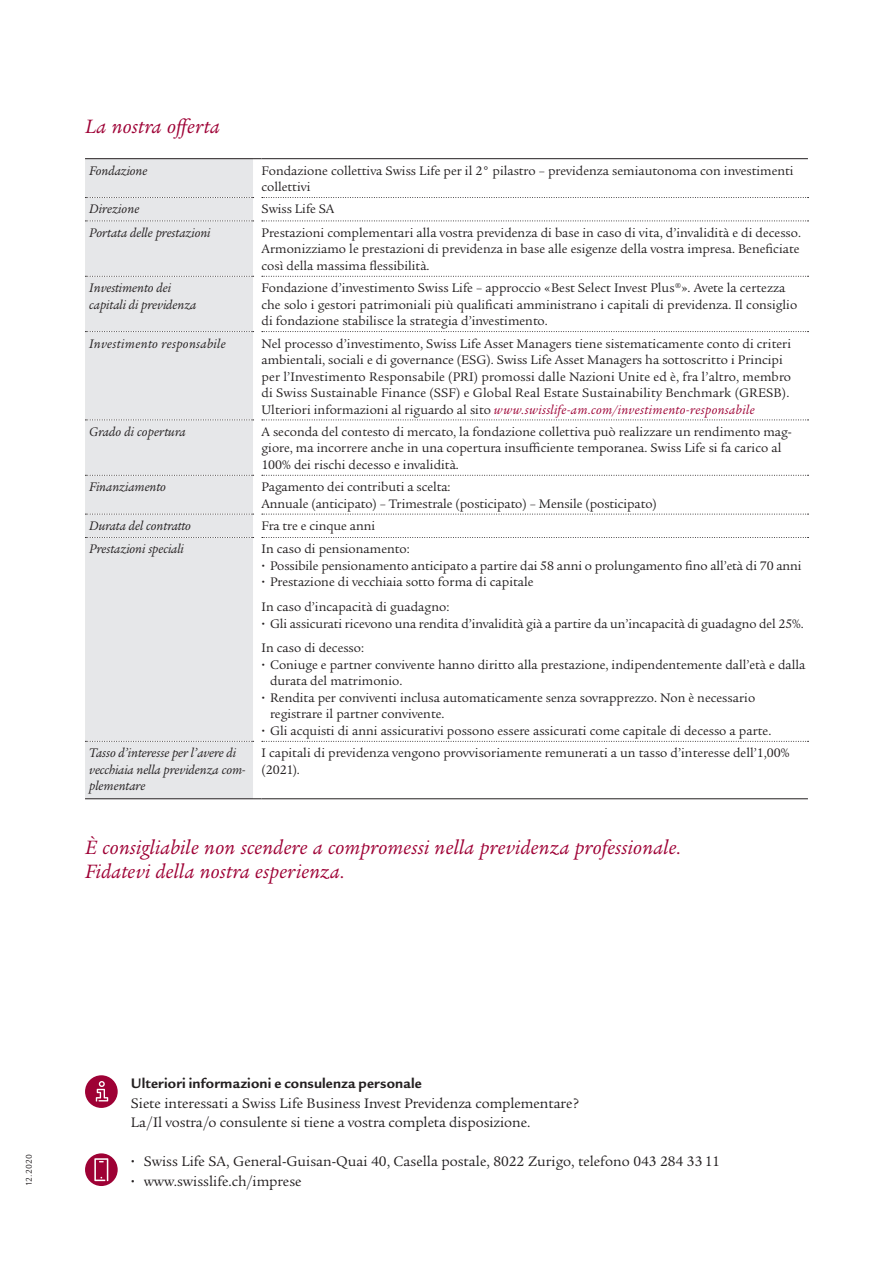
<style>
.page{position:relative;width:893px;height:1263px;background:#fff}
.page>*{position:absolute;margin:0;border:0;box-sizing:border-box;transform-origin:0 0}
.Book_14_16pt_K{font:italic 21px/24px "Legacy Serif ITC Pro";letter-spacing:.01em;color:#9e0135}
._01_copy{font:15px "Legacy Serif ITC Pro";letter-spacing:-.005em;color:#231f20}
._03_kapiteltitel{font:700 15px "Legacy Sans ITC Pro";letter-spacing:.01em;color:#231f20}
.Performance_bold_lin{font:13.5px/16.5px "Legacy Serif ITC Pro";color:#231f20}
.Performance_bold_lin-2{font:italic 13.5px/16.5px "Legacy Serif ITC Pro";letter-spacing:-.005em;color:#231f20}
.Performance_bold_lin-3{font:italic 13.5px "Legacy Serif ITC Pro";letter-spacing:.025em;color:#9e0135}
._11111{font:italic 13.5px "Legacy Serif ITC Pro";letter-spacing:.005em;color:#231f20}
.Performance_bold_lin-4{font:italic 13.5px "Legacy Serif ITC Pro";letter-spacing:.025em;color:#231f20}
._012_Bildlegende{font:9px "Legacy Sans ITC Pro";letter-spacing:.005em;color:#231f20}
.s1{font-style:normal;color:#231f20}
</style>
<div class="page">
<div style="left:85px;top:1075px;width:33px;height:33px;background:#9e0135;border-radius:50%"></div>
<svg style="left:96px;top:1081px;width:12px;height:20px"></svg>
<svg style="left:85px;top:1153px;width:33px;height:33px"></svg>
<svg style="left:94px;top:1158px;width:14px;height:23px"></svg>
<svg style="left:85px;top:158px;width:723px;height:641px"></svg>
<p class="Book_14_16pt_K" style="left:85px;top:114px;width:136px">La nostra offerta</p>
<p class="Performance_bold_lin-2" style="left:89px;top:162px;width:60px">Fondazione</p>
<p class="Performance_bold_lin" style="left:261px;top:162px;width:534px">Fondazione collettiva Swiss Life per il 2° pilastro – previdenza semiautonoma con investimenti collettivi</p>
<p class="_11111" style="left:89px;top:201px;width:52px">Direzione</p>
<p class="Performance_bold_lin" style="left:261px;top:201px;width:74px">Swiss Life SA</p>
<p class="Performance_bold_lin-2" style="left:89px;top:224px;width:123px">Portata delle prestazioni</p>
<p class="Performance_bold_lin" style="left:261px;top:224px;width:541px;text-align:justify">Prestazioni complementari alla vostra previdenza di base in caso di vita, d’invalidità e di decesso.<br>Armonizziamo le prestazioni di previdenza in base alle esigenze della vostra impresa. Beneficiate così della massima flessibilità.</p>
<p class="Performance_bold_lin-2" style="left:89px;top:279px;width:109px">Investimento dei capitali di previdenza</p>
<p class="Performance_bold_lin" style="left:261px;top:280px;width:537px">Fondazione d’investimento Swiss Life – approccio «Best Select Invest Plus<sup>®</sup>». Avete la certezza che solo i gestori patrimoniali più qualificati amministrano i capitali di previdenza. Il consiglio di fondazione stabilisce la strategia d’investimento.</p>
<p class="Performance_bold_lin-4" style="left:89px;top:335px;width:138px">Investimento responsabile</p>
<p class="Performance_bold_lin" style="left:261px;top:335px;width:531px">Nel processo d’investimento, Swiss Life Asset Managers tiene sistematicamente conto di criteri ambientali, sociali e di governance (ESG). Swiss Life Asset Managers ha sottoscritto i Principi per l’Investimento Responsabile (PRI) promossi dalle Nazioni Unite ed è, fra l’altro, membro di Swiss Sustainable Finance (SSF) e Global Real Estate Sustainability Benchmark (GRESB).</p>
<p class="Performance_bold_lin-3" style="left:261px;top:401px;width:495px"><span class="s1">Ulteriori informazioni al riguardo al sito</span> www.swisslife-am.com/investimento-responsabile</p>
<p class="_11111" style="left:89px;top:423px;width:98px">Grado di copertura</p>
<p class="Performance_bold_lin" style="left:261px;top:423px;width:532px">A seconda del contesto di mercato, la fondazione collettiva può realizzare un rendimento mag&shy;giore, ma incorrere anche in una copertura insufficiente temporanea. Swiss Life si fa carico al<br>100% dei rischi decesso e invalidità.</p>
<p class="Performance_bold_lin-2" style="left:89px;top:478px;width:78px">Finanziamento</p>
<p class="Performance_bold_lin" style="left:261px;top:478px;width:191px">Pagamento dei contributi a scelta:</p>
<p class="Performance_bold_lin" style="left:261px;top:495px;width:397px">Annuale (anticipato) – Trimestrale (posticipato) – Mensile (posticipato)</p>
<p class="Performance_bold_lin-2" style="left:89px;top:517px;width:103px">Durata del contratto</p>
<p class="Performance_bold_lin" style="left:261px;top:517px;width:115px">Fra tre e cinque anni</p>
<p class="Performance_bold_lin-2" style="left:89px;top:541px;width:96px">Prestazioni speciali</p>
<p class="Performance_bold_lin" style="left:261px;top:541px;width:150px">In caso di pensionamento:</p>
<p class="Performance_bold_lin" style="left:270px;top:557px;width:533px">Possibile pensionamento anticipato a partire dai 58 anni o prolungamento fino all’età di 70 anni</p>
<p class="Performance_bold_lin" style="left:270px;top:574px;width:265px">Prestazione di vecchiaia sotto forma di capitale</p>
<p class="Performance_bold_lin" style="left:261px;top:598px;width:189px">In caso d’incapacità di guadagno:</p>
<p class="Performance_bold_lin" style="left:270px;top:615px;width:535px">Gli assicurati ricevono una rendita d’invalidità già a partire da un’incapacità di guadagno del 25%.</p>
<p class="Performance_bold_lin" style="left:261px;top:640px;width:104px">In caso di decesso:</p>
<p class="Performance_bold_lin" style="left:270px;top:656px;width:537px">Coniuge e partner convivente hanno diritto alla prestazione, indipendentemente dall’età e dalla durata del matrimonio.</p>
<p class="Performance_bold_lin" style="left:270px;top:689px;width:487px">Rendita per conviventi inclusa automaticamente senza sovrapprezzo. Non è necessario registrare il partner convivente.</p>
<p class="Performance_bold_lin" style="left:270px;top:722px;width:503px">Gli acquisti di anni assicurativi possono essere assicurati come capitale di decesso a parte.</p>
<p class="Performance_bold_lin-2" style="left:89px;top:744px;width:158px">Tasso d’interesse per l’avere di vecchiaia nella previdenza com&shy;plementare</p>
<p class="Performance_bold_lin" style="left:261px;top:745px;width:530px">I capitali di previdenza vengono provvisoriamente remunerati a un tasso d’interesse dell’1,00% (2021).</p>
<p class="Book_14_16pt_K" style="left:85px;top:835px;width:598px">È consigliabile non scendere a compromessi nella previdenza professionale.<br>Fidatevi della nostra esperienza.</p>
<p class="_012_Bildlegende" style="left:24px;top:1186px;width:33px;rotate:-90deg">12.2020</p>
<p class="_03_kapiteltitel" style="left:131px;top:1075px;width:292px">Ulteriori informazioni e consulenza personale</p>
<p class="_01_copy" style="left:131px;top:1094px;width:449px">Siete interessati a Swiss Life Business Invest Previdenza complementare?</p>
<p class="_01_copy" style="left:131px;top:1113px;width:401px">La/Il vostra/o consulente si tiene a vostra completa disposizione.</p>
<p class="_01_copy" style="left:144px;top:1152px;width:578px">Swiss Life SA, General-Guisan-Quai 40, Casella postale, 8022 Zurigo, telefono 043 284 33 11</p>
<p class="_01_copy" style="left:144px;top:1172px;width:159px">www.swisslife.ch/imprese</p>
</div>
